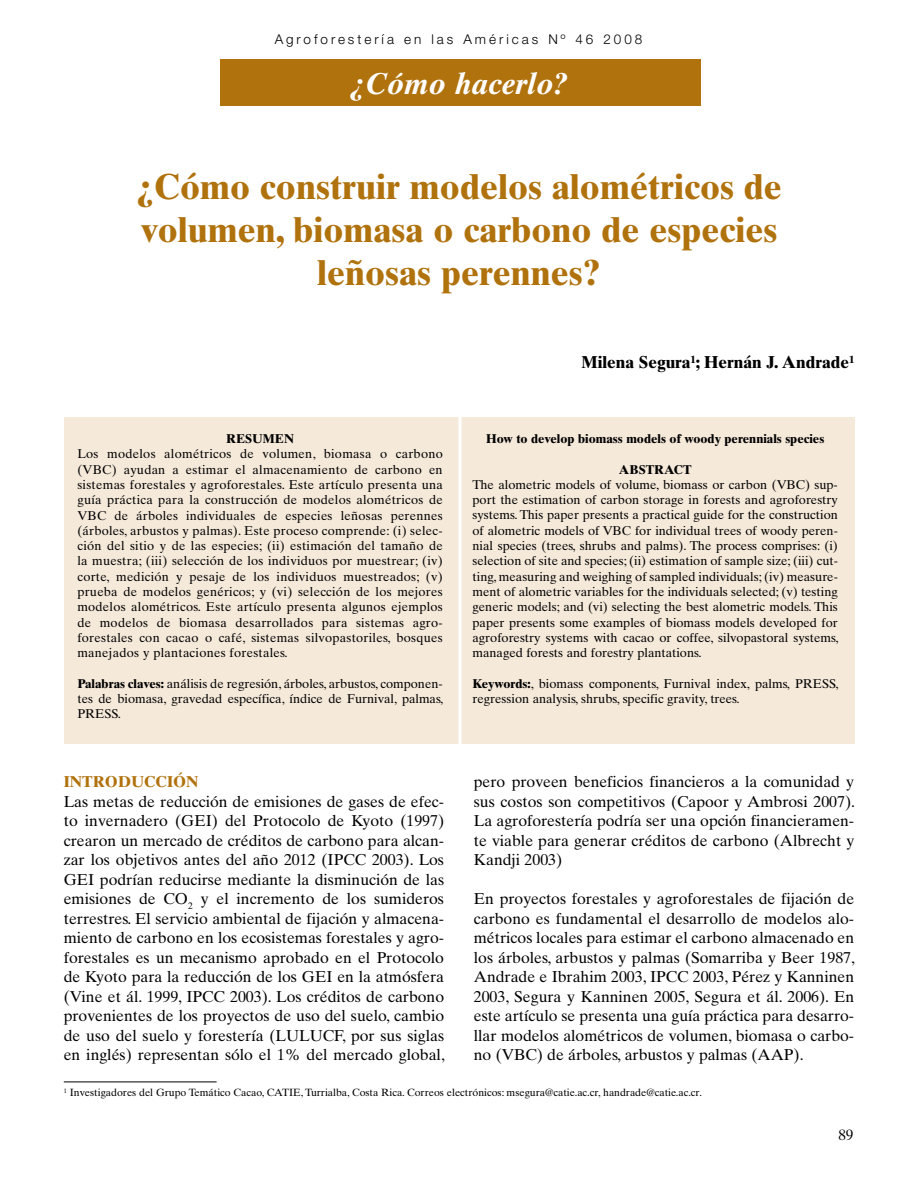
<style>
.page{position:relative;width:918px;height:1179px;background:#fff}
.page>*{position:absolute;margin:0;border:0;box-sizing:border-box;transform-origin:0 0}
.t1{font:700 36px/43.2px "Times Ten";color:#b0720d;text-align:center}
.t2{font:italic 700 30px "Times Ten";color:#fff}
.t3{font:700 17.25px "Times Ten";color:#000}
.t4{font:15.75px/19.5px "Times Ten";color:#000;text-align:justify}
.t5{font:700 15.75px "Times Ten";color:#b0720d}
.t6{font:15px "Times Ten";color:#000}
.t7{font:300 13.5px "Helvetica Neue";letter-spacing:.22em;color:#000}
.t8{font:12.75px/15.3px "Times Ten";color:#000;text-align:justify}
.t9{font:700 12.75px "Times Ten";color:#000}
.t10{font:10.5px "Times Ten";color:#000}
.s1{font-weight:700}
</style>
<div class="page">
<div style="left:220px;top:60px;width:480px;height:46px;background:#b0720d"></div>
<div style="left:64px;top:417px;width:790px;height:327px;background:#f5e9da"></div>
<hr style="left:458px;top:416px;width:3px;height:389px;background:#fff">
<hr style="left:64px;top:1082px;width:153px;height:1px;background:#000">
<p class="t7" style="left:275px;top:31px;width:369px">Agroforestería en las Américas Nº 46 2008</p>
<h2 class="t2" style="left:351px;top:66px;width:219px">¿Cómo hacerlo?</h2>
<h1 class="t1" style="left:136px;top:164px;width:647px">¿Cómo construir modelos alométricos de volumen, biomasa o carbono de especies leñosas perennes?</h1>
<p class="t9" style="left:226px;top:431px;width:69px">RESUMEN</p>
<p class="t8" style="left:77px;top:446px;width:367px">Los modelos alométricos de volumen, biomasa o carbono (VBC) ayudan a estimar el almacenamiento de carbono en sistemas forestales y agroforestales. Este artículo presenta una guía práctica para la construcción de modelos alométricos de VBC de árboles individuales de especies leñosas perennes (árboles, arbustos y palmas). Este proceso comprende: (i) selec&shy;ción del sitio y de las especies; (ii) estimación del tamaño de la muestra; (iii) selección de los individuos por muestrear; (iv) corte, medición y pesaje de los individuos muestreados; (v) prueba de modelos genéricos; y (vi) selección de los mejores modelos alométricos. Este artículo presenta algunos ejemplos de modelos de biomasa desarrollados para sistemas agro&shy;forestales con cacao o café, sistemas silvopastoriles, bosques manejados y plantaciones forestales.</p>
<p class="t8" style="left:77px;top:676px;width:368px"><span class="s1">Palabras claves:</span> análisis de regresión, árboles, arbustos, componen&shy;tes de biomasa, gravedad específica, índice de Furnival, palmas, PRESS.</p>
<p class="t5" style="left:64px;top:772px;width:136px">INTRODUCCIÓN</p>
<p class="t4" style="left:64px;top:791px;width:383px">Las metas de reducción de emisiones de gases de efec&shy;to invernadero (GEI) del Protocolo de Kyoto (1997) crearon un mercado de créditos de carbono para alcan&shy;zar los objetivos antes del año 2012 (IPCC 2003). Los GEI podrían reducirse mediante la disminución de las emisiones de CO<sub>2</sub> y el incremento de los sumideros terrestres. El servicio ambiental de fijación y almacena&shy;miento de carbono en los ecosistemas forestales y agro&shy;forestales es un mecanismo aprobado en el Protocolo de Kyoto para la reducción de los GEI en la atmósfera (Vine et ál. 1999, IPCC 2003). Los créditos de carbono provenientes de los proyectos de uso del suelo, cambio de uso del suelo y forestería (LULUCF, por sus siglas en inglés) representan sólo el 1% del mercado global,</p>
<h3 class="t3" style="left:581px;top:351px;width:274px">Milena Segura<sup>1</sup>; Hernán J. Andrade<sup>1</sup></h3>
<p class="t9" style="left:486px;top:431px;width:340px">How to develop biomass models of woody perennials species</p>
<p class="t9" style="left:619px;top:461px;width:74px">ABSTRACT</p>
<p class="t8" style="left:473px;top:477px;width:368px">The alometric models of volume, biomass or carbon (VBC) sup&shy;port the estimation of carbon storage in forests and agroforestry systems. This paper presents a practical guide for the construction of alometric models of VBC for individual trees of woody peren&shy;nial species (trees, shrubs and palms). The process comprises: (i) selection of site and species; (ii) estimation of sample size; (iii) cut&shy;ting, measuring and weighing of sampled individuals; (iv) measure&shy;ment of alometric variables for the individuals selected; (v) testing generic models; and (vi) selecting the best alometric models. This paper presents some examples of biomass models developed for agroforestry systems with cacao or coffee, silvopastoral systems, managed forests and forestry plantations.</p>
<p class="t8" style="left:473px;top:676px;width:368px"><span class="s1">Keywords:</span>, biomass components, Furnival index, palms, PRESS, regression analysis, shrubs, specific gravity, trees.</p>
<p class="t4" style="left:474px;top:772px;width:383px">pero proveen beneficios financieros a la comunidad y sus costos son competitivos (Capoor y Ambrosi 2007).<br>La agroforestería podría ser una opción financieramen&shy;te viable para generar créditos de carbono (Albrecht y Kandji 2003)</p>
<p class="t4" style="left:474px;top:889px;width:383px">En proyectos forestales y agroforestales de fijación de carbono es fundamental el desarrollo de modelos alo&shy;métricos locales para estimar el carbono almacenado en los árboles, arbustos y palmas (Somarriba y Beer 1987, Andrade e Ibrahim 2003, IPCC 2003, Pérez y Kanninen 2003, Segura y Kanninen 2005, Segura et ál. 2006). En este artículo se presenta una guía práctica para desarro&shy;llar modelos alométricos de volumen, biomasa o carbo&shy;no (VBC) de árboles, arbustos y palmas (AAP).</p>
<p class="t10" style="left:64px;top:1086px;width:640px"><sup>1</sup> Investigadores del Grupo Temático Cacao, CATIE, Turrialba, Costa Rica. Correos electrónicos: msegura@catie.ac.cr, handrade@catie.ac.cr.</p>
<p class="t6" style="left:838px;top:1126px;width:16px">89</p>
</div>
